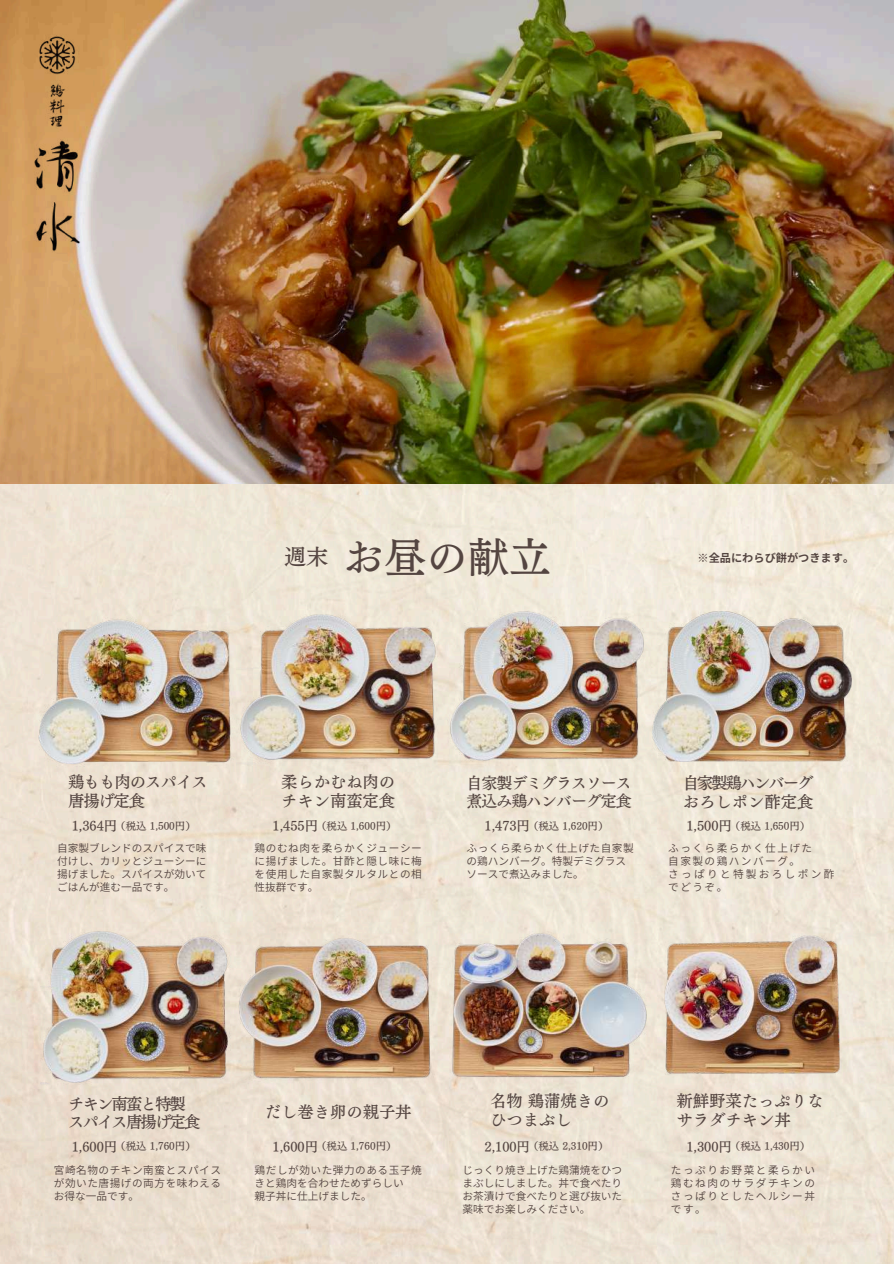
<style>
.page{position:relative;width:894px;height:1264px;background:#fff}
.page>*{position:absolute;margin:0;border:0;box-sizing:border-box;transform-origin:0 0}
.t1{font:41.55px "Canva Telop Min Pro N D";color:#544541}
.t2{font:22.05px "Canva Telop Min Pro N D";color:#544541}
.t3{font:16.35px/18.5px "Canva Telop Min Pro N D";color:#544541}
.t4{font:16.35px/18.5px "Canva Telop Min Pro N D";letter-spacing:-.065em;color:#544541}
.t5{font:16.35px/18.5px "Canva Telop Min Pro N D";letter-spacing:-.11em;color:#544541}
.t6{font:16.35px/18.5px "Canva Telop Min Pro N D";letter-spacing:-.055em;color:#544541}
.t7{font:15.9px/18.1px "Canva Telop Min Pro N D";letter-spacing:-.065em;color:#544541}
.t8{font:700 11.25px "Gen Shin Gothic";color:#544541}
.t9{font:10.65px/12.9px "Gen Shin Gothic";letter-spacing:.05em;color:#544541;text-align:justify}
.t10{font:10.65px/12.9px "Gen Shin Gothic";color:#544541}
.t11{font:10.65px/12.9px "Gen Shin Gothic";letter-spacing:.14em;color:#544541}
.t12{font:10.5px "Canva Telop Min Pro N D";color:#544541}
.s1{font-size:13.35px}
</style>
<div class="page">
<img style="left:0;top:484px;width:893px;height:779px">
<img style="left:0;top:0;width:893px;height:484px">
<img style="left:13px;top:12px;width:86px;height:260px">
<img style="left:27px;top:611px;width:221px;height:168px">
<img style="left:236px;top:614px;width:204px;height:155px">
<img style="left:447px;top:605px;width:206px;height:162px">
<img style="left:652px;top:611px;width:199px;height:150px">
<img style="left:41px;top:929px;width:193px;height:160px">
<img style="left:232px;top:933px;width:212px;height:155px">
<img style="left:449px;top:931px;width:201px;height:147px">
<img style="left:664px;top:935px;width:174px;height:139px">
<h1 class="t1" style="left:342px;top:536px;width:207px">お昼の献立</h1>
<h2 class="t2" style="left:284px;top:546px;width:46px">週末</h2>
<p class="t8" style="left:697px;top:550px;width:158px">※全品にわらび餅がつきます。</p>
<h3 class="t6" style="left:68px;top:773px;width:141px">鶏もも肉のスパイス唐揚げ定食</h3>
<h3 class="t3" style="left:281px;top:772px;width:116px">柔らかむね肉のチキン南蛮定食</h3>
<h3 class="t7" style="left:466px;top:773px;width:167px">自家製デミグラスソース煮込み鶏ハンバーグ定食</h3>
<p class="t12" style="left:72px;top:820px;width:125px"><span class="s1">1,364円</span>（税込 1,500円）</p>
<p class="t12" style="left:272px;top:820px;width:125px"><span class="s1">1,455円</span>（税込 1,600円）</p>
<p class="t12" style="left:484px;top:820px;width:125px"><span class="s1">1,473円</span>（税込 1,620円）</p>
<p class="t12" style="left:686px;top:820px;width:125px"><span class="s1">1,500円</span>（税込 1,650円）</p>
<h3 class="t4" style="left:682px;top:773px;width:132px">自家製鶏ハンバーグおろしポン酢定食</h3>
<p class="t11" style="left:668px;top:841px;width:168px">ふっくら柔らかく仕上げた<br>自家製の鶏ハンバーグ。<br>さっぱりと特製おろしポン酢でどうぞ。</p>
<p class="t9" style="left:57px;top:841px;width:150px">自家製ブレンドのスパイスで味付けし、カリッとジューシーに揚げました。スパイスが効いてごはんが進む一品です。</p>
<p class="t9" style="left:254px;top:841px;width:169px">鶏のむね肉を柔らかくジューシーに揚げました。甘酢と隠し味に梅を使用した自家製タルタルとの相性抜群です。</p>
<p class="t10" style="left:466px;top:841px;width:169px">ふっくら柔らかく仕上げた自家製の鶏ハンバーグ。特製デミグラスソースで煮込みました。</p>
<h3 class="t5" style="left:68px;top:1094px;width:133px">チキン南蛮と特製スパイス唐揚げ定食</h3>
<h3 class="t3" style="left:265px;top:1102px;width:148px">だし巻き卵の親子丼</h3>
<h3 class="t3" style="left:490px;top:1091px;width:121px">名物鶏蒲焼きのひつまぶし</h3>
<p class="t12" style="left:72px;top:1141px;width:125px"><span class="s1">1,600円</span>（税込 1,760円）</p>
<p class="t12" style="left:272px;top:1141px;width:125px"><span class="s1">1,600円</span>（税込 1,760円）</p>
<p class="t12" style="left:484px;top:1141px;width:125px"><span class="s1">2,100円</span>（税込 2,310円）</p>
<p class="t12" style="left:686px;top:1141px;width:125px"><span class="s1">1,300円</span>（税込 1,430円）</p>
<h3 class="t3" style="left:676px;top:1091px;width:148px">新鮮野菜たっぷりなサラダチキン丼</h3>
<p class="t9" style="left:670px;top:1163px;width:145px">たっぷりお野菜と柔らかい鶏むね肉のサラダチキンのさっぱりとしたヘルシー丼です。</p>
<p class="t9" style="left:54px;top:1163px;width:169px">宮崎名物のチキン南蛮とスパイスが効いた唐揚げの両方を味わえるお得な一品です。</p>
<p class="t10" style="left:254px;top:1163px;width:169px">鶏だしが効いた弾力のある玉子焼きと鶏肉を合わせためずらしい<br>親子丼に仕上げました。</p>
<p class="t9" style="left:462px;top:1163px;width:161px">じっくり焼き上げた鶏蒲焼をひつまぶしにしました。丼で食べたりお茶漬けで食べたりと選び抜いた薬味でお楽しみください。</p>
</div>
